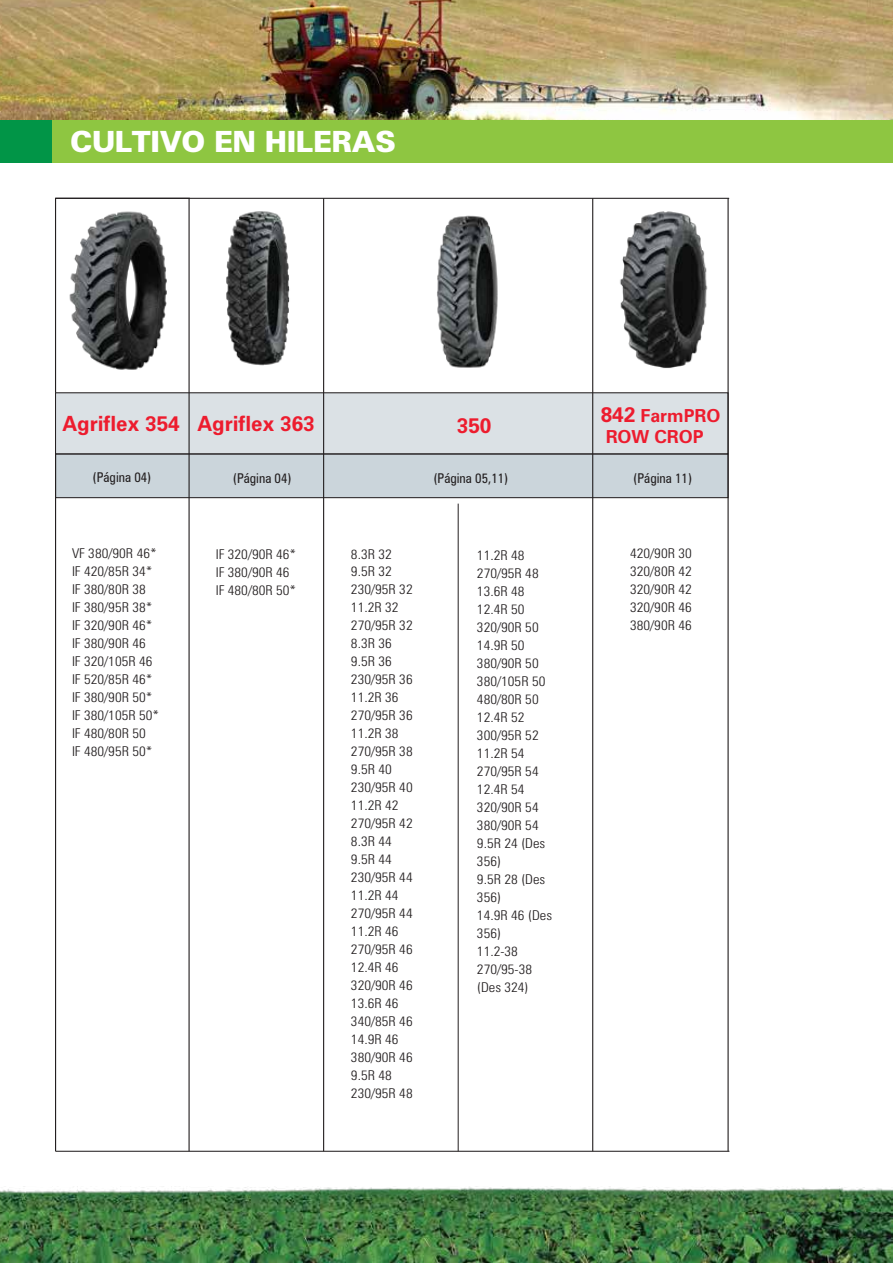
<style>
.page{position:relative;width:893px;height:1263px;background:#fff}
.page>*{position:absolute;margin:0;border:0;box-sizing:border-box;transform-origin:0 0}
.t1{font:900 29.25px "Zurich BT";letter-spacing:-.015em;color:#fff}
.t2{font:700 21px "Zurich BT";color:#ed1c2e}
.t3{font:700 18px/21.6px "Zurich BT";color:#ed1c2e}
.t4{font:300 condensed 13.5px/18px "Zurich BT";color:#231f20;scale:1.08 1}
.t5{font:condensed 13.5px "Zurich BT";color:#231f20}
.s1{font-size:21px}
</style>
<div class="page">
<img style="left:0;top:1186px;width:893px;height:77px">
<img style="left:0;top:0;width:893px;height:120px">
<div style="left:0;top:120px;width:893px;height:43px;background:#8ec641"></div>
<div style="left:0;top:120px;width:51px;height:43px;background:#019547"></div>
<div style="left:55px;top:453px;width:674px;height:45px;background:#cbd5db;border:1px solid #231f20"></div>
<div style="left:55px;top:392px;width:674px;height:62px;background:#dbe1e5;border:1px solid #231f20"></div>
<hr style="left:592px;top:198px;width:1px;height:953px;background:#231f20">
<hr style="left:323px;top:198px;width:1px;height:953px;background:#231f20">
<hr style="left:189px;top:198px;width:1px;height:953px;background:#231f20">
<hr style="left:727px;top:198px;width:2px;height:953px;background:#231f20">
<hr style="left:458px;top:504px;width:1px;height:647px;background:#231f20">
<hr style="left:56px;top:198px;width:673px;height:1px;background:#231f20">
<svg style="left:55px;top:197px;width:136px;height:197px"></svg>
<hr style="left:55px;top:454px;width:1px;height:697px;background:#231f20">
<hr style="left:56px;top:1151px;width:673px;height:1px;background:#231f20">
<img style="left:62px;top:204px;width:121px;height:182px">
<img style="left:226px;top:211px;width:64px;height:155px">
<img style="left:437px;top:215px;width:61px;height:153px">
<img style="left:596px;top:197px;width:133px;height:184px">
<h1 class="t1" style="left:70px;top:124px;width:327px">CULTIVO EN HILERAS</h1>
<h2 class="t2" style="left:62px;top:411px;width:254px">Agriflex 354 Agriflex 363</h2>
<h2 class="t2" style="left:457px;top:413px;width:36px">350</h2>
<h3 class="t3" style="left:601px;top:404px;width:121px"><span class="s1">842</span> FarmPRO<br>ROW CROP</h3>
<p class="t5" style="left:93px;top:469px;width:60px">(Página 04)</p>
<p class="t5" style="left:233px;top:470px;width:60px">(Página 04)</p>
<p class="t5" style="left:434px;top:470px;width:76px">(Página 05,11)</p>
<p class="t5" style="left:634px;top:470px;width:60px">(Página 11)</p>
<p class="t4" style="left:72px;top:544px;width:82px">VF 380/90R 46*<br>IF 420/85R 34*<br>IF 380/80R 38<br>IF 380/95R 38*<br>IF 320/90R 46*<br>IF 380/90R 46<br>IF 320/105R 46<br>IF 520/85R 46*<br>IF 380/90R 50*<br>IF 380/105R 50*<br>IF 480/80R 50<br>IF 480/95R 50*</p>
<p class="t4" style="left:630px;top:544px;width:59px;text-align:justify">420/90R 30<br>320/80R 42<br>320/90R 42<br>320/90R 46<br>380/90R 46</p>
<p class="t4" style="left:216px;top:545px;width:76px">IF 320/90R 46*<br>IF 380/90R 46<br>IF 480/80R 50*</p>
<p class="t4" style="left:351px;top:545px;width:59px">8.3R 32<br>9.5R 32<br>230/95R 32<br>11.2R 32<br>270/95R 32<br>8.3R 36<br>9.5R 36<br>230/95R 36<br>11.2R 36<br>270/95R 36<br>11.2R 38<br>270/95R 38<br>9.5R 40<br>230/95R 40<br>11.2R 42<br>270/95R 42<br>8.3R 44<br>9.5R 44<br>230/95R 44<br>11.2R 44<br>270/95R 44<br>11.2R 46<br>270/95R 46<br>12.4R 46<br>320/90R 46<br>13.6R 46<br>340/85R 46<br>14.9R 46<br>380/90R 46<br>9.5R 48<br>230/95R 48</p>
<p class="t4" style="left:477px;top:546px;width:71px">11.2R 48<br>270/95R 48<br>13.6R 48<br>12.4R 50<br>320/90R 50<br>14.9R 50<br>380/90R 50<br>380/105R 50<br>480/80R 50<br>12.4R 52<br>300/95R 52<br>11.2R 54<br>270/95R 54<br>12.4R 54<br>320/90R 54<br>380/90R 54<br>9.5R 24 (Des<br>356)<br>9.5R 28 (Des<br>356)<br>14.9R 46 (Des<br>356)<br>11.2-38<br>270/95-38 (Des 324)</p>
</div>
